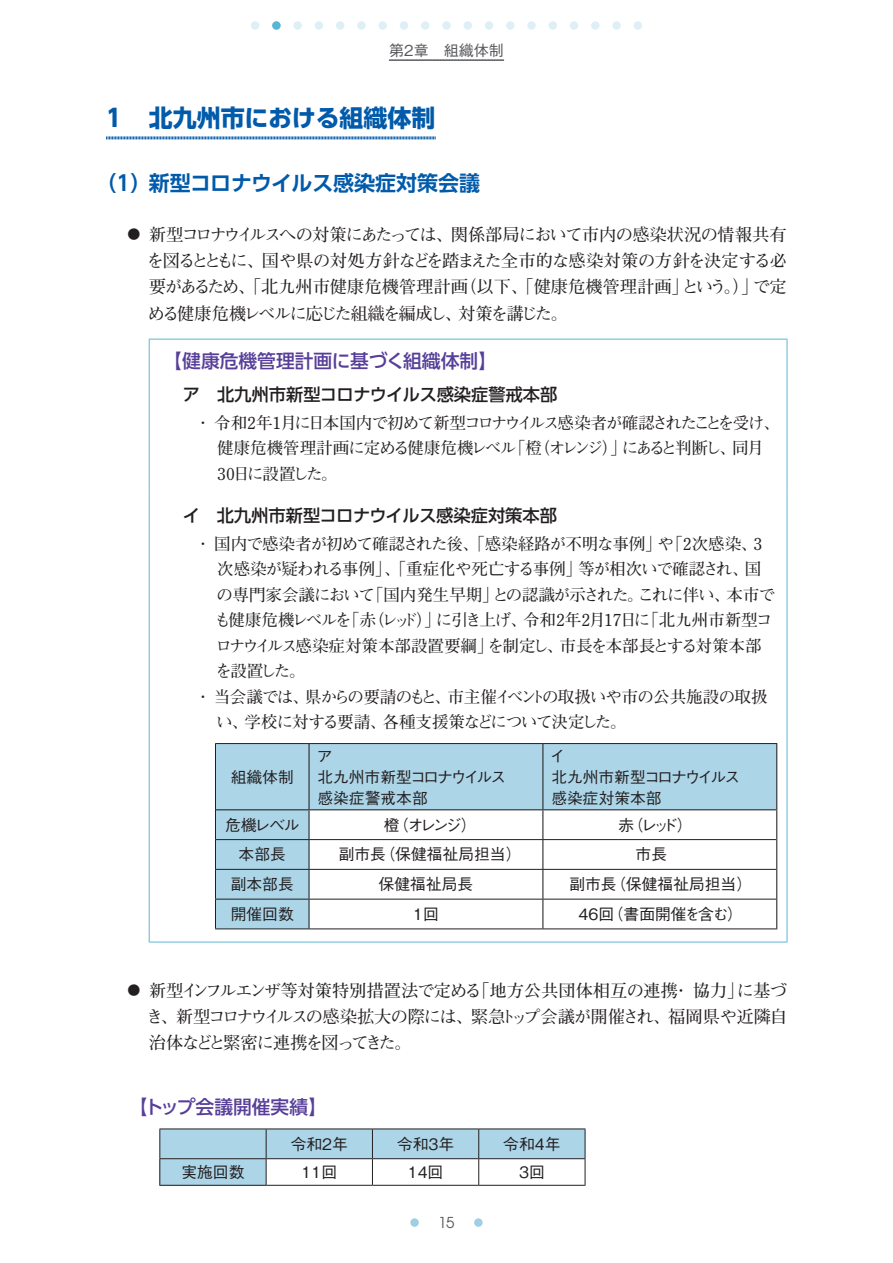
<style>
.page{position:relative;width:893px;height:1263px;background:#fff}
.page>*{position:absolute;margin:0;border:0;box-sizing:border-box;transform-origin:0 0}
.t1{font:700 24px "UD Shin Go Pro";color:#015aaa}
.t2{font:700 21px "UD Shin Go Pro De";letter-spacing:-.01em;color:#015aaa}
.t3{font:500 18.75px "UD Shin Go Pro";color:#573e99}
.t4{font:700 17.25px/26.2px "Futo Min A101 Upr";letter-spacing:-.055em;color:#231f20;text-align:justify}
.t5{font:500 17.25px "UD Shin Go Pro";color:#231f20}
.t6{font:700 16.5px "Futo Min A101 Upr";letter-spacing:-.055em;color:#231f20}
.t7{font:700 16.5px/25.5px "Futo Min A101 Upr";letter-spacing:-.085em;color:#231f20}
.t8{font:700 16.5px "Futo Min A101 Upr";letter-spacing:-.035em;color:#231f20}
.t9{font:700 16.5px "Futo Min A101 Upr";color:#231f20}
.t10{font:500 15.75px/21px "Gothic BBB Upr";color:#231f20}
.t11{font:500 15px "Gothic BBB Upr";color:#57585a}
.t12{font:15px "Avant Garde";color:#57585a}
.s1{font-size:12.9px}
</style>
<div class="page">
<div style="left:251px;top:21px;width:8px;height:9px;background:#def0f6;border-radius:50%"></div>
<svg style="left:293px;top:21px;width:9px;height:9px"></svg>
<div style="left:315px;top:21px;width:8px;height:9px;background:#def0f6;border-radius:50%"></div>
<div style="left:336px;top:21px;width:8px;height:9px;background:#def0f6;border-radius:50%"></div>
<svg style="left:357px;top:21px;width:9px;height:9px"></svg>
<div style="left:378px;top:21px;width:9px;height:9px;background:#def0f6;border-radius:50%"></div>
<div style="left:400px;top:21px;width:8px;height:9px;background:#def0f6;border-radius:50%"></div>
<div style="left:421px;top:21px;width:8px;height:9px;background:#def0f6;border-radius:50%"></div>
<svg style="left:442px;top:21px;width:9px;height:9px"></svg>
<div style="left:463px;top:21px;width:9px;height:9px;background:#def0f6;border-radius:50%"></div>
<div style="left:485px;top:21px;width:8px;height:9px;background:#def0f6;border-radius:50%"></div>
<div style="left:506px;top:21px;width:8px;height:9px;background:#def0f6;border-radius:50%"></div>
<svg style="left:527px;top:21px;width:9px;height:9px"></svg>
<div style="left:549px;top:21px;width:8px;height:9px;background:#def0f6;border-radius:50%"></div>
<div style="left:570px;top:21px;width:8px;height:9px;background:#def0f6;border-radius:50%"></div>
<svg style="left:591px;top:21px;width:9px;height:9px"></svg>
<svg style="left:612px;top:21px;width:9px;height:9px"></svg>
<div style="left:634px;top:21px;width:8px;height:9px;background:#def0f6;border-radius:50%"></div>
<div style="left:474px;top:1218px;width:9px;height:9px;background:#9ecfe5;border-radius:50%"></div>
<div style="left:410px;top:1218px;width:9px;height:9px;background:#9ecfe5;border-radius:50%"></div>
<div style="left:272px;top:21px;width:9px;height:9px;background:#59b6d5;border-radius:50%"></div>
<svg style="left:389px;top:59px;width:115px;height:2px"></svg>
<svg style="left:106px;top:136px;width:330px;height:4px"></svg>
<hr style="left:149px;top:339px;width:638px;height:1px;background:#59b6d5">
<hr style="left:149px;top:339px;width:1px;height:155px;background:#59b6d5">
<hr style="left:787px;top:339px;width:1px;height:155px;background:#59b6d5">
<hr style="left:149px;top:494px;width:1px;height:448px;background:#59b6d5">
<hr style="left:787px;top:494px;width:1px;height:448px;background:#59b6d5">
<hr style="left:149px;top:942px;width:638px;height:1px;background:#59b6d5">
<svg style="left:216px;top:744px;width:560px;height:184px"></svg>
<hr style="left:308px;top:744px;width:2px;height:65px;background:#231f20">
<hr style="left:542px;top:744px;width:1px;height:65px;background:#231f20">
<hr style="left:776px;top:744px;width:1px;height:65px;background:#231f20">
<hr style="left:216px;top:809px;width:93px;height:1px;background:#231f20">
<hr style="left:309px;top:809px;width:234px;height:1px;background:#231f20">
<hr style="left:308px;top:810px;width:2px;height:29px;background:#231f20">
<hr style="left:543px;top:809px;width:234px;height:1px;background:#231f20">
<svg style="left:776px;top:810px;width:1px;height:29px"></svg>
<hr style="left:308px;top:840px;width:2px;height:29px;background:#231f20">
<hr style="left:776px;top:839px;width:1px;height:30px;background:#231f20">
<hr style="left:308px;top:870px;width:2px;height:29px;background:#231f20">
<hr style="left:776px;top:869px;width:1px;height:30px;background:#231f20">
<hr style="left:308px;top:899px;width:2px;height:29px;background:#231f20">
<svg style="left:542px;top:810px;width:1px;height:118px"></svg>
<svg style="left:776px;top:899px;width:1px;height:29px"></svg>
<hr style="left:215px;top:743px;width:94px;height:1px;background:#231f20">
<hr style="left:215px;top:744px;width:1px;height:66px;background:#231f20">
<hr style="left:309px;top:743px;width:234px;height:1px;background:#231f20">
<hr style="left:543px;top:743px;width:234px;height:1px;background:#231f20">
<hr style="left:215px;top:839px;width:94px;height:1px;background:#231f20">
<hr style="left:309px;top:839px;width:234px;height:1px;background:#231f20">
<hr style="left:543px;top:839px;width:233px;height:1px;background:#231f20">
<hr style="left:215px;top:869px;width:94px;height:1px;background:#231f20">
<hr style="left:309px;top:869px;width:234px;height:1px;background:#231f20">
<hr style="left:543px;top:869px;width:233px;height:1px;background:#231f20">
<hr style="left:215px;top:899px;width:94px;height:1px;background:#231f20">
<svg style="left:215px;top:810px;width:1px;height:118px"></svg>
<hr style="left:309px;top:899px;width:234px;height:1px;background:#231f20">
<hr style="left:543px;top:899px;width:233px;height:1px;background:#231f20">
<hr style="left:215px;top:928px;width:94px;height:1px;background:#231f20">
<hr style="left:309px;top:928px;width:234px;height:1px;background:#231f20">
<hr style="left:543px;top:928px;width:234px;height:1px;background:#231f20">
<hr style="left:159px;top:1128px;width:107px;height:1px;background:#231f20">
<hr style="left:266px;top:1128px;width:106px;height:1px;background:#231f20">
<hr style="left:372px;top:1128px;width:107px;height:1px;background:#231f20">
<hr style="left:479px;top:1128px;width:106px;height:1px;background:#231f20">
<svg style="left:159px;top:1129px;width:427px;height:56px"></svg>
<hr style="left:159px;top:1185px;width:107px;height:1px;background:#231f20">
<hr style="left:266px;top:1185px;width:106px;height:1px;background:#231f20">
<hr style="left:372px;top:1185px;width:107px;height:1px;background:#231f20">
<hr style="left:479px;top:1185px;width:106px;height:1px;background:#231f20">
<p class="t11" style="left:389px;top:38px;width:116px">第2章　組織体制</p>
<h1 class="t1" style="left:106px;top:99px;width:331px">1 北九州市における組織体制</h1>
<p class="t2" style="left:96px;top:166px;width:386px">（1）新型コロナウイルス感染症対策会議</p>
<p class="t4" style="left:147px;top:221px;width:641px;text-indent:-19px"><span class="s1">●</span> 新型コロナウイルスへの対策にあたっては、関係部局において市内の感染状況の情報共有を図るとともに、国や県の対処方針などを踏まえた全市的な感染対策の方針を決定する必要があるため、「北九州市健康危機管理計画（以下、「健康危機管理計画」という。）」で定める健康危機レベルに応じた組織を編成し、対策を講じた。</p>
<p class="t3" style="left:163px;top:346px;width:336px">【健康危機管理計画に基づく組織体制】</p>
<p class="t5" style="left:183px;top:380px;width:376px">ア　北九州市新型コロナウイルス感染症警戒本部</p>
<p class="t7" style="left:217px;top:409px;width:564px;text-indent:-22px">・令和2年1月に日本国内で初めて新型コロナウイルス感染者が確認されたことを受け、健康危機管理計画に定める健康危機レベル「橙（オレンジ）」にあると判断し、同月<br>30日に設置した。</p>
<p class="t5" style="left:183px;top:502px;width:376px">イ　北九州市新型コロナウイルス感染症対策本部</p>
<p class="t6" style="left:195px;top:531px;width:569px">・国内で感染者が初めて確認された後、「感染経路が不明な事例」や「2次感染、3</p>
<p class="t6" style="left:217px;top:556px;width:545px">次感染が疑われる事例」、「重症化や死亡する事例」等が相次いで確認され、国</p>
<p class="t6" style="left:217px;top:582px;width:560px">の専門家会議において「国内発生早期」との認識が示された。これに伴い、本市で</p>
<p class="t6" style="left:215px;top:607px;width:559px">も健康危機レベルを「赤（レッド）」に引き上げ、令和2年2月17日に「北九州市新型コ</p>
<p class="t9" style="left:215px;top:633px;width:548px">ロナウイルス感染症対策本部設置要綱」を制定し、市長を本部長とする対策本部</p>
<p class="t6" style="left:215px;top:658px;width:92px">を設置した。</p>
<p class="t8" style="left:195px;top:684px;width:574px">・当会議では、県からの要請のもと、市主催イベントの取扱いや市の公共施設の取扱</p>
<p class="t6" style="left:216px;top:709px;width:412px">い、学校に対する要請、各種支援策などについて決定した。</p>
<p class="t10" style="left:231px;top:765px;width:64px">組織体制</p>
<p class="t10" style="left:317px;top:744px;width:191px">ア<br>北九州市新型コロナウイルス感染症警戒本部</p>
<p class="t10" style="left:550px;top:744px;width:192px">イ<br>北九州市新型コロナウイルス感染症対策本部</p>
<p class="t10" style="left:225px;top:813px;width:76px">危機レベル</p>
<p class="t10" style="left:384px;top:813px;width:94px">橙（オレンジ）</p>
<p class="t10" style="left:618px;top:813px;width:76px">赤（レッド）</p>
<p class="t10" style="left:239px;top:843px;width:49px">本部長</p>
<p class="t10" style="left:339px;top:843px;width:184px">副市長（保健福祉局担当）</p>
<p class="t10" style="left:636px;top:843px;width:33px">市長</p>
<p class="t10" style="left:231px;top:873px;width:64px">副本部長</p>
<p class="t10" style="left:379px;top:873px;width:96px">保健福祉局長</p>
<p class="t10" style="left:569px;top:873px;width:184px">副市長（保健福祉局担当）</p>
<p class="t10" style="left:231px;top:902px;width:64px">開催回数</p>
<p class="t10" style="left:413px;top:902px;width:27px">1回</p>
<p class="t10" style="left:579px;top:902px;width:166px">46回（書面開催を含む）</p>
<p class="t4" style="left:146px;top:976px;width:643px;text-indent:-19px"><span class="s1">●</span> 新型インフルエンザ等対策特別措置法で定める「地方公共団体相互の連携・協力」に基づき、新型コロナウイルスの感染拡大の際には、緊急トップ会議が開催され、福岡県や近隣自治体などと緊密に連携を図ってきた。</p>
<p class="t3" style="left:129px;top:1091px;width:200px">【トップ会議開催実績】</p>
<p class="t10" style="left:291px;top:1132px;width:59px">令和2年</p>
<p class="t10" style="left:397px;top:1132px;width:59px">令和3年</p>
<p class="t10" style="left:503px;top:1132px;width:59px">令和4年</p>
<p class="t10" style="left:181px;top:1160px;width:64px">実施回数</p>
<p class="t10" style="left:301px;top:1160px;width:37px">11回</p>
<p class="t10" style="left:408px;top:1160px;width:37px">14回</p>
<p class="t10" style="left:519px;top:1160px;width:27px">3回</p>
<p class="t12" style="left:439px;top:1214px;width:17px">15</p>
</div>
